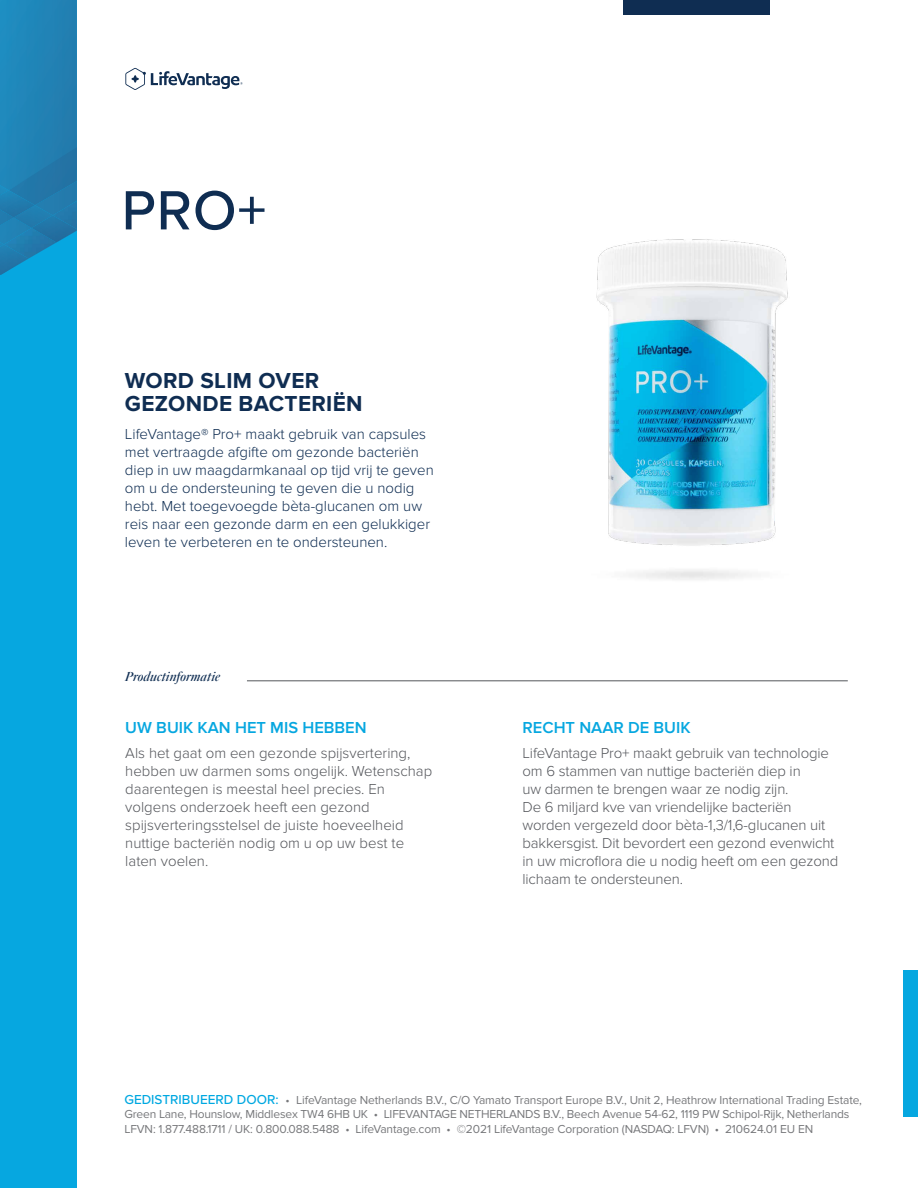
<style>
.page{position:relative;width:918px;height:1188px;background:#fff}
.page>*{position:absolute;margin:0;border:0;box-sizing:border-box;transform-origin:0 0}
.t1{font:500 57.3px "Proxima Nova";color:#0f2d52}
.t2{font:700 22.5px/22.5px "Proxima Nova";letter-spacing:.015em;color:#0f2d52}
.t3{font:600 16.5px "Proxima Nova";color:#06a7e0}
.t4{font:300 15px/18px "Proxima Nova";letter-spacing:-.01em;color:#54565b}
.t5{font:300 15px/18px "Proxima Nova";color:#0f2d52}
.t6{font:italic 500 13.5px "Quarto";letter-spacing:.01em;color:#0f2d52}
.t7{font:12px/14.5px "Proxima Nova";letter-spacing:-.01em;color:#77787b}
.s1{font-weight:500;font-size:13.5px;color:#00a8e1}
</style>
<div class="page">
<img style="left:596px;top:239px;width:192px;height:341px">
<svg style="left:125px;top:68px;width:118px;height:22px"></svg>
<hr style="left:247px;top:681px;width:601px;height:1px;background:#54565b">
<div style="left:623px;top:0;width:147px;height:14px;background:#0f2d52"></div>
<div style="left:904px;top:970px;width:14px;height:147px;background:#06a7e0"></div>
<div style="left:0;top:0;width:77px;height:1188px;background:#06a7e0"></div>
<svg style="left:0;top:0;width:77px;height:275px;background:#1e84b7"></svg>
<img style="left:57px;top:242px;width:20px;height:1px">
<img style="left:14px;top:205px;width:63px;height:37px">
<img style="left:32px;top:215px;width:45px;height:27px">
<img style="left:0;top:190px;width:35px;height:28px">
<h1 class="t1" style="left:122px;top:168px;width:146px">PRO+</h1>
<h2 class="t2" style="left:125px;top:370px;width:239px">WORD SLIM OVER<br>GEZONDE BACTERIËN</h2>
<p class="t5" style="left:125px;top:426px;width:310px">LifeVantage® Pro+ maakt gebruik van capsules met vertraagde afgifte om gezonde bacteriën diep in uw maagdarmkanaal op tijd vrij te geven om u de ondersteuning te geven die u nodig hebt. Met toegevoegde bèta-glucanen om uw reis naar een gezonde darm en een gelukkiger leven te verbeteren en te ondersteunen.</p>
<p class="t6" style="left:125px;top:668px;width:96px">Productinformatie</p>
<p class="t3" style="left:125px;top:718px;width:243px">UW BUIK KAN HET MIS HEBBEN</p>
<p class="t4" style="left:125px;top:744px;width:308px">Als het gaat om een gezonde spijsvertering, hebben uw darmen soms ongelijk. Wetenschap daarentegen is meestal heel precies. En volgens onderzoek heeft een gezond spijsverteringsstelsel de juiste hoeveelheid nuttige bacteriën nodig om u op uw best te laten voelen.</p>
<p class="t3" style="left:523px;top:718px;width:170px">RECHT NAAR DE BUIK</p>
<p class="t4" style="left:523px;top:744px;width:317px">LifeVantage Pro+ maakt gebruik van technologie om 6 stammen van nuttige bacteriën diep in<br>uw darmen te brengen waar ze nodig zijn.<br>De 6 miljard kve van vriendelijke bacteriën worden vergezeld door bèta-1,3/1,6-glucanen uit bakkersgist. Dit bevordert een gezond evenwicht in uw microflora die u nodig heeft om een gezond lichaam te ondersteunen.</p>
<p class="t7" style="left:124px;top:1093px;width:739px"><span class="s1">GEDISTRIBUEERD DOOR:</span> • LifeVantage Netherlands B.V., C/O Yamato Transport Europe B.V., Unit 2, Heathrow International Trading Estate,<br>Green Lane, Hounslow, Middlesex TW4 6HB UK • LIFEVANTAGE NETHERLANDS B.V., Beech Avenue 54-62, 1119 PW Schipol-Rijk, Netherlands<br>LFVN: 1.877.488.1711 / UK: 0.800.088.5488 • LifeVantage.com • ©2021 LifeVantage Corporation (NASDAQ: LFVN) • 210624.01 EU EN</p>
</div>
